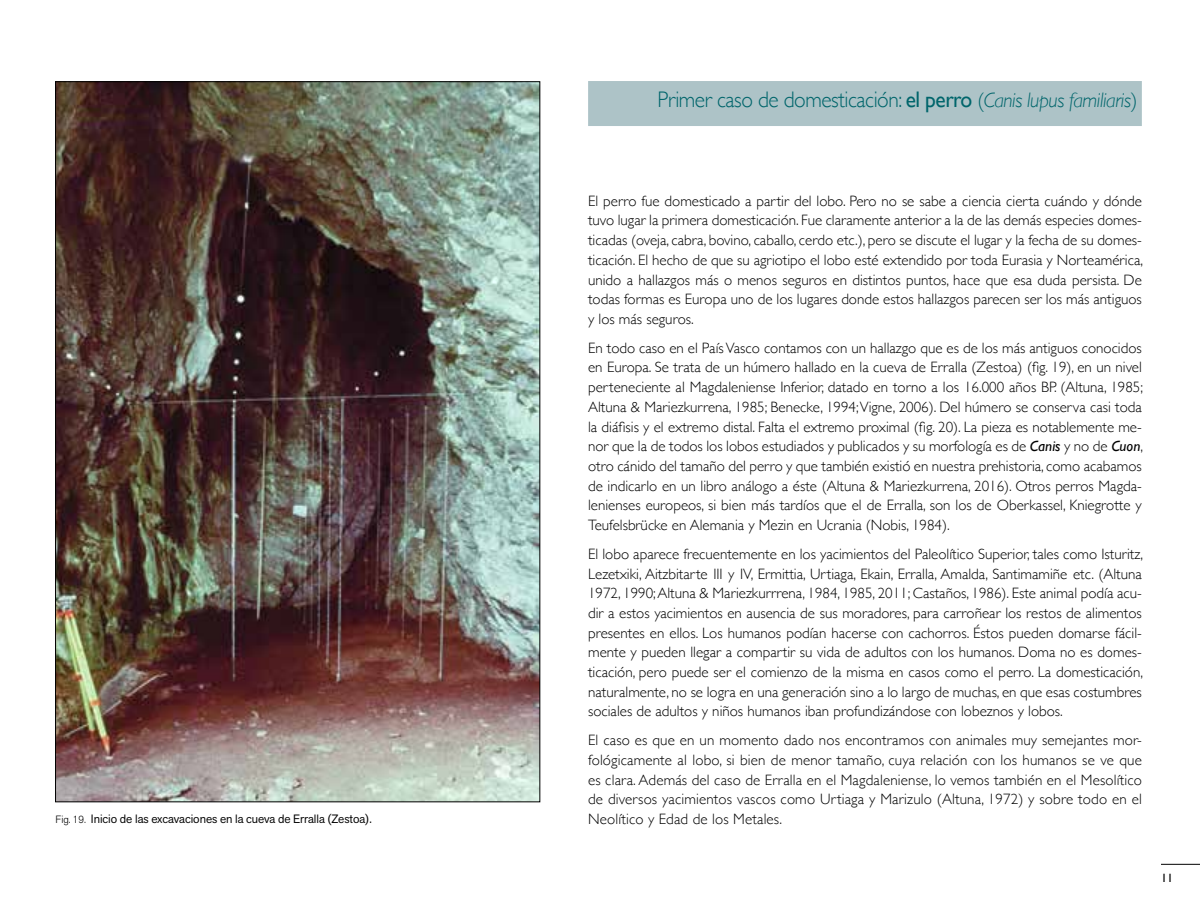
<style>
.page{position:relative;width:1200px;height:900px;background:#fff}
.page>*{position:absolute;margin:0;border:0;box-sizing:border-box;transform-origin:0 0}
.t1{font:300 22.5px "Gill Sans";letter-spacing:-.02em;color:#00656b;scale:.95 1}
.t2{font:300 15px/19.6px "Gill Sans";color:#000;text-align:justify}
.t3{font:12px "Akzid Grtsk Next";color:#000}
.t4{font:12px "Gill Sans";color:#000}
.t5{font:300 10.5px "Akzid Grtsk Next";color:#000}
.s1{font-weight:400}
.s2{font-size:21px}
.s3{font-style:italic;font-size:21px}
.s4{font-weight:400;font-style:italic}
</style>
<div class="page">
<hr style="left:1161px;top:864px;width:39px;height:1px;background:#000">
<div style="left:588px;top:81px;width:554px;height:45px;background:#adc3c7"></div>
<img style="left:57px;top:84px;width:481px;height:716px">
<h1 class="t1" style="left:658px;top:81px;width:506px">Primer caso de domesticación: <span class="s1">el perro</span> <span class="s2">(</span><span class="s3">Canis lupus familiaris</span><span class="s2">)</span></h1>
<p class="t2" style="left:588px;top:190px;width:556px">El perro fue domesticado a partir del lobo. Pero no se sabe a ciencia cierta cuándo y dónde tuvo lugar la primera domesticación. Fue claramente anterior a la de las demás especies domes&shy;ticadas (oveja, cabra, bovino, caballo, cerdo etc.), pero se discute el lugar y la fecha de su domes&shy;ticación. El hecho de que su agriotipo el lobo esté extendido por toda Eurasia y Norteamérica, unido a hallazgos más o menos seguros en distintos puntos, hace que esa duda persista. De todas formas es Europa uno de los lugares donde estos hallazgos parecen ser los más antiguos y los más seguros.</p>
<p class="t2" style="left:588px;top:337px;width:556px">En todo caso en el País Vasco contamos con un hallazgo que es de los más antiguos conocidos en Europa. Se trata de un húmero hallado en la cueva de Erralla (Zestoa) (fig. 19), en un nivel perteneciente al Magdaleniense Inferior, datado en torno a los 16.000 años BP. (Altuna, 1985; Altuna &amp; Mariezkurrena, 1985; Benecke, 1994; Vigne, 2006). Del húmero se conserva casi toda la diáfisis y el extremo distal. Falta el extremo proximal (fig. 20). La pieza es notablemente me&shy;nor que la de todos los lobos estudiados y publicados y su morfología es de <span class="s4">Canis</span> y no de <span class="s4">Cuon</span>, otro cánido del tamaño del perro y que también existió en nuestra prehistoria, como acabamos de indicarlo en un libro análogo a éste (Altuna &amp; Mariezkurrena, 2016). Otros perros Magda&shy;lenienses europeos, si bien más tardíos que el de Erralla, son los de Oberkassel, Kniegrotte y Teufelsbrücke en Alemania y Mezin en Ucrania (Nobis, 1984).</p>
<p class="t2" style="left:588px;top:543px;width:556px">El lobo aparece frecuentemente en los yacimientos del Paleolítico Superior, tales como Isturitz, Lezetxiki, Aitzbitarte III y IV, Ermittia, Urtiaga, Ekain, Erralla, Amalda, Santimamiñe etc. (Altuna 1972, 1990; Altuna &amp; Mariezkurrrena, 1984, 1985, 2011; Castaños, 1986). Este animal podía acu&shy;dir a estos yacimientos en ausencia de sus moradores, para carroñear los restos de alimentos presentes en ellos. Los humanos podían hacerse con cachorros. Éstos pueden domarse fácil&shy;mente y pueden llegar a compartir su vida de adultos con los humanos. Doma no es domes&shy;ticación, pero puede ser el comienzo de la misma en casos como el perro. La domesticación, naturalmente, no se logra en una generación sino a lo largo de muchas, en que esas costumbres sociales de adultos y niños humanos iban profundizándose con lobeznos y lobos.</p>
<p class="t2" style="left:588px;top:730px;width:555px">El caso es que en un momento dado nos encontramos con animales muy semejantes mor&shy;fológicamente al lobo, si bien de menor tamaño, cuya relación con los humanos se ve que es clara. Además del caso de Erralla en el Magdaleniense, lo vemos también en el Mesolítico de diversos yacimientos vascos como Urtiaga y Marizulo (Altuna, 1972) y sobre todo en el</p>
<p class="t3" style="left:91px;top:811px;width:282px">Inicio de las excavaciones en la cueva de Erralla (Zestoa).</p>
<p class="t5" style="left:55px;top:812px;width:32px">Fig. 19.</p>
<p class="t2" style="left:588px;top:809px;width:195px">Neolítico y Edad de los Metales.</p>
<p class="t4" style="left:1161px;top:871px;width:13px">11</p>
</div>
